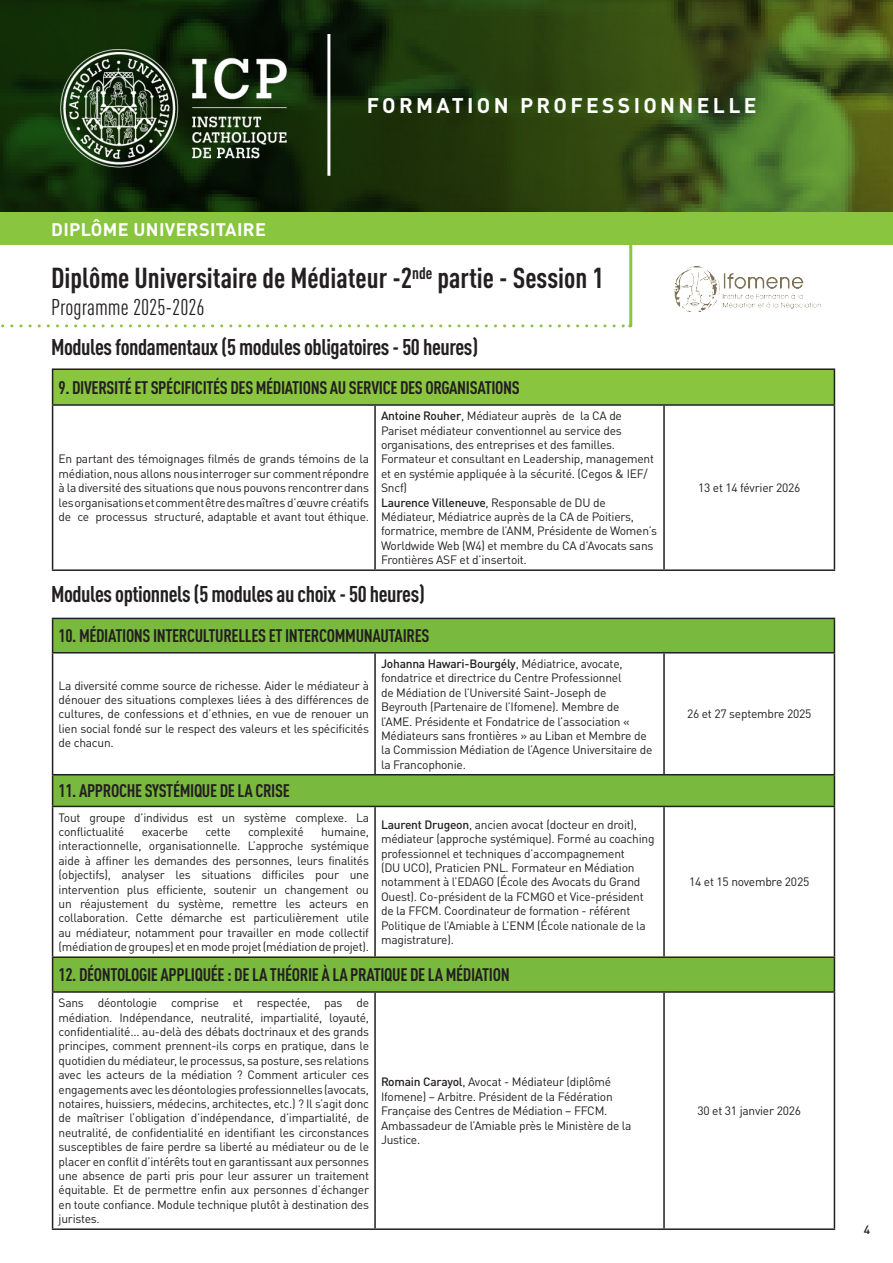
<style>
.page{position:relative;width:893px;height:1263px;background:#fff}
.page>*{position:absolute;margin:0;border:0;box-sizing:border-box;transform-origin:0 0}
.FC_titre_formation{font:700 condensed 28.5px "DINOT";color:#231f20}
.Les_Plus{font:700 condensed 22.5px "DINOT";letter-spacing:-.02em;color:#231f20}
.FC_titre_formation-2{font:condensed 22.5px "DINOT";color:#231f20}
.t1{font:700 21px "DINOT";letter-spacing:.16em;color:#fff}
.Les_Plus-2{font:700 condensed 18px "DINOT";letter-spacing:-.02em;color:#231f20}
.t2{font:700 18px "DINOT";letter-spacing:.02em;color:#fff}
.Les_Plus-3{font:12px/14.4px "DINOT";letter-spacing:-.02em;color:#231f20}
.Les_Plus-4{font:500 12px "DINOT";color:#231f20}
.s1{font-weight:500}
</style>
<div class="page">
<img style="left:0;top:0;width:893px;height:213px">
<div style="left:0;top:213px;width:893px;height:32px;background:#89c53f"></div>
<img style="left:61px;top:50px;width:225px;height:117px">
<hr style="left:327px;top:34px;width:3px;height:142px;background:#fff">
<hr style="left:629px;top:229px;width:3px;height:97px;background:#89c53f">
<svg style="left:1px;top:324px;width:630px;height:3px"></svg>
<div style="left:53px;top:369px;width:781px;height:36px;background:#89c53f"></div>
<hr style="left:52px;top:368px;width:323px;height:2px;background:#231f20">
<hr style="left:52px;top:370px;width:1px;height:34px;background:#231f20">
<hr style="left:375px;top:368px;width:289px;height:2px;background:#231f20">
<hr style="left:664px;top:368px;width:171px;height:2px;background:#231f20">
<hr style="left:834px;top:370px;width:1px;height:34px;background:#231f20">
<hr style="left:52px;top:404px;width:323px;height:2px;background:#231f20">
<hr style="left:52px;top:406px;width:1px;height:163px;background:#231f20">
<hr style="left:375px;top:404px;width:289px;height:2px;background:#231f20">
<hr style="left:374px;top:406px;width:2px;height:163px;background:#231f20">
<hr style="left:664px;top:404px;width:171px;height:2px;background:#231f20">
<hr style="left:663px;top:406px;width:2px;height:163px;background:#231f20">
<hr style="left:834px;top:406px;width:1px;height:163px;background:#231f20">
<hr style="left:52px;top:569px;width:323px;height:2px;background:#231f20">
<hr style="left:375px;top:569px;width:289px;height:2px;background:#231f20">
<hr style="left:664px;top:569px;width:171px;height:2px;background:#231f20">
<img style="left:674px;top:266px;width:146px;height:46px">
<svg style="left:53px;top:619px;width:781px;height:372px"></svg>
<hr style="left:52px;top:618px;width:323px;height:1px;background:#231f20">
<hr style="left:52px;top:619px;width:1px;height:33px;background:#231f20">
<hr style="left:375px;top:618px;width:289px;height:1px;background:#231f20">
<hr style="left:664px;top:618px;width:171px;height:1px;background:#231f20">
<hr style="left:834px;top:619px;width:1px;height:33px;background:#231f20">
<hr style="left:52px;top:652px;width:323px;height:1px;background:#231f20">
<hr style="left:52px;top:653px;width:1px;height:121px;background:#231f20">
<hr style="left:375px;top:652px;width:289px;height:1px;background:#231f20">
<hr style="left:374px;top:653px;width:2px;height:121px;background:#231f20">
<hr style="left:664px;top:652px;width:171px;height:1px;background:#231f20">
<hr style="left:663px;top:653px;width:2px;height:121px;background:#231f20">
<hr style="left:834px;top:653px;width:1px;height:121px;background:#231f20">
<hr style="left:52px;top:774px;width:323px;height:1px;background:#231f20">
<hr style="left:52px;top:775px;width:1px;height:31px;background:#231f20">
<hr style="left:375px;top:774px;width:289px;height:1px;background:#231f20">
<hr style="left:664px;top:774px;width:171px;height:1px;background:#231f20">
<hr style="left:834px;top:775px;width:1px;height:31px;background:#231f20">
<hr style="left:52px;top:806px;width:323px;height:1px;background:#231f20">
<hr style="left:52px;top:807px;width:1px;height:149px;background:#231f20">
<hr style="left:375px;top:806px;width:289px;height:1px;background:#231f20">
<hr style="left:374px;top:807px;width:2px;height:149px;background:#231f20">
<hr style="left:664px;top:806px;width:171px;height:1px;background:#231f20">
<hr style="left:663px;top:807px;width:2px;height:149px;background:#231f20">
<hr style="left:834px;top:807px;width:1px;height:149px;background:#231f20">
<hr style="left:52px;top:956px;width:323px;height:2px;background:#231f20">
<hr style="left:52px;top:958px;width:1px;height:33px;background:#231f20">
<hr style="left:375px;top:956px;width:289px;height:2px;background:#231f20">
<hr style="left:664px;top:956px;width:171px;height:2px;background:#231f20">
<hr style="left:834px;top:958px;width:1px;height:33px;background:#231f20">
<hr style="left:52px;top:991px;width:323px;height:2px;background:#231f20">
<hr style="left:52px;top:993px;width:1px;height:235px;background:#231f20">
<hr style="left:375px;top:991px;width:289px;height:2px;background:#231f20">
<hr style="left:374px;top:993px;width:2px;height:235px;background:#231f20">
<hr style="left:664px;top:991px;width:171px;height:2px;background:#231f20">
<hr style="left:663px;top:993px;width:2px;height:235px;background:#231f20">
<hr style="left:834px;top:993px;width:1px;height:235px;background:#231f20">
<hr style="left:52px;top:1228px;width:323px;height:2px;background:#231f20">
<hr style="left:375px;top:1228px;width:289px;height:2px;background:#231f20">
<hr style="left:664px;top:1228px;width:171px;height:2px;background:#231f20">
<p class="t2" style="left:51px;top:218px;width:216px">DIPLÔME UNIVERSITAIRE</p>
<p class="t1" style="left:367px;top:92px;width:391px">FORMATION PROFESSIONNELLE</p>
<p class="FC_titre_formation" style="left:51px;top:261px;width:554px">Diplôme Universitaire de Médiateur -2<sup>nde</sup> partie - Session 1</p>
<p class="FC_titre_formation-2" style="left:51px;top:294px;width:155px">Programme 2025-2026</p>
<p class="Les_Plus" style="left:51px;top:334px;width:428px">Modules fondamentaux (5 modules obligatoires - 50 heures)</p>
<p class="Les_Plus-2" style="left:59px;top:377px;width:463px">9. DIVERSITÉ ET SPÉCIFICITÉS DES MÉDIATIONS AU SERVICE DES ORGANISATIONS</p>
<p class="Les_Plus-3" style="left:59px;top:452px;width:312px;text-align:justify">En partant des témoignages filmés de grands témoins de la médiation, nous allons nous interroger sur comment répondre à la diversité des situations que nous pouvons rencontrer dans les organisations et comment être des maîtres d’œuvre créatifs de ce processus structuré, adaptable et avant tout éthique.</p>
<p class="Les_Plus-3" style="left:381px;top:408px;width:275px"><span class="s1">Antoine Rouher</span>, Médiateur auprès de la CA de Pariset médiateur conventionnel au service des organisations, des entreprises et des familles.<br>Formateur et consultant en Leadership, management et en systémie appliquée à la sécurité. (Cegos &amp; IEF/ Sncf)</p>
<p class="Les_Plus-3" style="left:381px;top:495px;width:277px"><span class="s1">Laurence Villeneuve</span>, Responsable de DU de Médiateur, Médiatrice auprès de la CA de Poitiers, formatrice, membre de l’ANM, Présidente de Women’s Worldwide Web (W4) et membre du CA d’Avocats sans Frontières ASF et d’insertoit.</p>
<p class="Les_Plus" style="left:51px;top:580px;width:375px">Modules optionnels (5 modules au choix - 50 heures)</p>
<p class="Les_Plus-2" style="left:59px;top:625px;width:372px">10. MÉDIATIONS INTERCULTURELLES ET INTERCOMMUNAUTAIRES</p>
<p class="Les_Plus-3" style="left:59px;top:678px;width:312px;text-align:justify">La diversité comme source de richesse. Aider le médiateur à dénouer des situations complexes liées à des différences de cultures, de confessions et d’ethnies, en vue de renouer un lien social fondé sur le respect des valeurs et les spécificités de chacun.</p>
<p class="Les_Plus-3" style="left:381px;top:656px;width:273px"><span class="s1">Johanna Hawari-Bourgély</span>, Médiatrice, avocate, fondatrice et directrice du Centre Professionnel<br>de Médiation de l’Université Saint-Joseph de Beyrouth (Partenaire de l’Ifomene). Membre de l’AME. Présidente et Fondatrice de l’association « Médiateurs sans frontières » au Liban et Membre de la Commission Médiation de l’Agence Universitaire de la Francophonie.</p>
<p class="Les_Plus-2" style="left:59px;top:780px;width:233px">11. APPROCHE SYSTÉMIQUE DE LA CRISE</p>
<p class="Les_Plus-3" style="left:59px;top:810px;width:312px">Tout groupe d’individus est un système complexe. La conflictualité</p>
<p class="Les_Plus-3" style="left:59px;top:824px;width:312px;text-align:justify;text-indent:262px">humaine, interactionnelle, organisationnelle. L’approche systémique aide à affiner les demandes des personnes, leurs finalités (objectifs), analyser les situations difficiles pour une intervention plus efficiente, soutenir un changement ou un réajustement du système, remettre les acteurs en collaboration. Cette démarche est particulièrement utile au médiateur, notamment pour travailler en mode collectif (médiation de groupes) et en mode projet (médiation de projet).</p>
<p class="Les_Plus-3" style="left:381px;top:817px;width:275px"><span class="s1">Laurent Drugeon</span>, ancien avocat (docteur en droit), médiateur (approche systémique). Formé au coaching professionnel et techniques d’accompagnement<br>(DU UCO), Praticien PNL. Formateur en Médiation notamment à l’EDAGO (École des Avocats du Grand Ouest). Co-président de la FCMGO et Vice-président de la FFCM. Coordinateur de formation - référent Politique de l’Amiable à L’ENM (École nationale de la magistrature).</p>
<p class="Les_Plus-3" style="left:142px;top:824px;width:48px">exacerbe</p>
<p class="Les_Plus-3" style="left:205px;top:824px;width:27px">cette</p>
<p class="Les_Plus-3" style="left:248px;top:824px;width:57px">complexité</p>
<p class="Les_Plus-2" style="left:59px;top:964px;width:453px">12. DÉONTOLOGIE APPLIQUÉE : DE LA THÉORIE À LA PRATIQUE DE LA MÉDIATION</p>
<p class="Les_Plus-3" style="left:59px;top:995px;width:312px;text-align:justify">Sans déontologie comprise et respectée, pas de médiation. Indépendance, neutralité, impartialité, loyauté, confidentialité... au-delà des débats doctrinaux et des grands principes, comment prennent-ils corps en pratique, dans le quotidien du médiateur, le processus, sa posture, ses relations avec les acteurs de la médiation ? Comment articuler ces engagements avec les déontologies professionnelles (avocats, notaires, huissiers, médecins, architectes, etc.) ? Il s’agit donc de maîtriser l’obligation d’indépendance, d’impartialité, de neutralité, de confidentialité en identifiant les circonstances susceptibles de faire perdre sa liberté au médiateur ou de le placer en conflit d’intérêts tout en garantissant aux personnes une absence de parti pris pour leur assurer un traitement équitable. Et de permettre enfin aux personnes d’échanger en toute confiance. Module technique plutôt à destination des juristes.</p>
<p class="Les_Plus-3" style="left:381px;top:1075px;width:252px"><span class="s1">Romain Carayol</span>, Avocat - Médiateur (diplômé Ifomene) – Arbitre. Président de la Fédération Française des Centres de Médiation – FFCM.<br>Ambassadeur de l’Amiable près le Ministère de la Justice.</p>
<p class="Les_Plus-3" style="left:698px;top:480px;width:104px">13 et 14 février 2026</p>
<p class="Les_Plus-3" style="left:687px;top:707px;width:126px">26 et 27 septembre 2025</p>
<p class="Les_Plus-3" style="left:689px;top:875px;width:122px">14 et 15 novembre 2025</p>
<p class="Les_Plus-3" style="left:697px;top:1103px;width:105px">30 et 31 janvier 2026</p>
<p class="Les_Plus-4" style="left:864px;top:1222px;width:8px">4</p>
</div>
